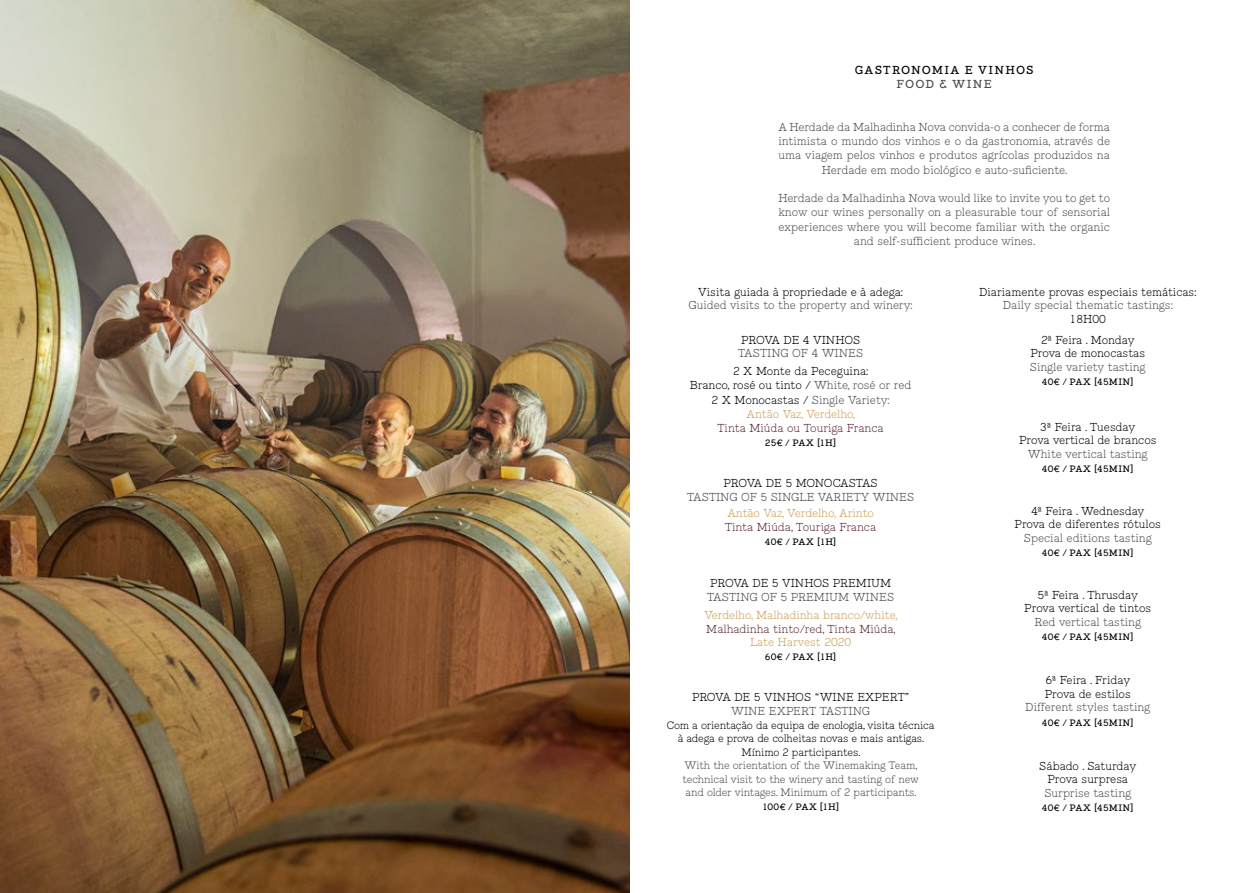
<style>
.page{position:relative;width:1259px;height:893px;background:#fff}
.page>*{position:absolute;margin:0;border:0;box-sizing:border-box;transform-origin:0 0}
.t1{font:300 11.25px/14.2px "Piek";color:#4b4c4c;text-align:center}
.t2{font:300 11.25px/13.5px "Piek";color:#000;text-align:center}
.t3{font:300 11.25px/14.2px "Piek";color:#cc9f53;text-align:center}
.t4{font:300 11.25px "Piek";color:#592a32}
.t5{font:11.25px "Piek";letter-spacing:.105em;color:#000}
.t6{font:300 11.25px "Piek";letter-spacing:-.03em;color:#000}
.t7{font:300 11.25px "Piek";letter-spacing:-.02em;color:#000}
.t8{font:11.25px "Piek";letter-spacing:.105em;color:#4b4c4c}
.t9{font:300 10.5px/13.5px "Piek";letter-spacing:-.01em;color:#4b4c4c}
.t10{font:300 10.5px/13.5px "Piek";letter-spacing:-.01em;color:#000;text-align:center}
.t11{font:9px "Piek";letter-spacing:.03em;color:#000}
.s1{color:#4b4c4c}
.s2{color:#000}
</style>
<div class="page">
<img style="left:0;top:0;width:629px;height:893px">
<p class="t5" style="left:854px;top:63px;width:181px">GASTRONOMIA E VINHOS</p>
<p class="t8" style="left:896px;top:77px;width:97px">FOOD &amp; WINE</p>
<p class="t1" style="left:778px;top:120px;width:333px">A Herdade da Malhadinha Nova convida-o a conhecer de forma intimista o mundo dos vinhos e o da gastronomia, através de uma viagem pelos vinhos e produtos agrícolas produzidos na Herdade em modo biológico e auto-suficiente.</p>
<p class="t1" style="left:778px;top:191px;width:333px">Herdade da Malhadinha Nova would like to invite you to get to know our wines personally on a pleasurable tour of sensorial experiences where you will become familiar with the organic and self-sufficient produce wines.</p>
<p class="t2" style="left:698px;top:285px;width:206px">Visita guiada à propriedade e à adega:</p>
<p class="t1" style="left:688px;top:298px;width:226px">Guided visits to the property and winery:</p>
<p class="t7" style="left:741px;top:333px;width:121px">PROVA DE 4 VINHOS</p>
<p class="t1" style="left:738px;top:346px;width:127px">TASTING OF 4 WINES</p>
<p class="t2" style="left:690px;top:365px;width:223px">2 X Monte da Peceguina:<br>Branco, rosé ou tinto / <span class="s1">White, rosé or red</span></p>
<p class="t3" style="left:711px;top:393px;width:180px"><span class="s2">2 X Monocastas /</span> <span class="s1">Single Variety:<br></span>Antão Vaz, Verdelho,</p>
<p class="t4" style="left:717px;top:421px;width:168px">Tinta Miúda ou Touriga Franca</p>
<p class="t11" style="left:765px;top:437px;width:73px">25€ / PAX [1H]</p>
<p class="t6" style="left:723px;top:476px;width:156px">PROVA DE 5 MONOCASTAS</p>
<p class="t1" style="left:687px;top:490px;width:229px">TASTING OF 5 SINGLE VARIETY WINES</p>
<p class="t3" style="left:727px;top:506px;width:148px">Antão Vaz, Verdelho, Arinto</p>
<p class="t4" style="left:725px;top:520px;width:153px">Tinta Miúda, Touriga Franca</p>
<p class="t11" style="left:765px;top:536px;width:73px">40€ / PAX [1H]</p>
<p class="t2" style="left:710px;top:576px;width:183px">PROVA DE 5 VINHOS PREMIUM</p>
<p class="t1" style="left:707px;top:590px;width:189px">TASTING OF 5 PREMIUM WINES</p>
<p class="t3" style="left:704px;top:608px;width:195px">Verdelho, Malhadinha branco/white,</p>
<p class="t4" style="left:706px;top:622px;width:191px">Malhadinha tinto/red, Tinta Miúda,</p>
<p class="t3" style="left:750px;top:635px;width:103px">Late Harvest 2020</p>
<p class="t11" style="left:765px;top:652px;width:73px">60€ / PAX [1H]</p>
<p class="t2" style="left:692px;top:690px;width:219px">PROVA DE 5 VINHOS “WINE EXPERT”</p>
<p class="t1" style="left:731px;top:704px;width:141px">WINE EXPERT TASTING</p>
<p class="t10" style="left:666px;top:718px;width:269px">Com a orientação da equipa de enologia, visita técnica à adega e prova de colheitas novas e mais antigas.<br>Mínimo 2 participantes.</p>
<p class="t9" style="left:682px;top:759px;width:238px">With the orientation of the Winemaking Team, technical visit to the winery and tasting of new and older vintages. Minimum of 2 participants.</p>
<p class="t11" style="left:762px;top:802px;width:79px">100€ / PAX [1H]</p>
<p class="t2" style="left:979px;top:285px;width:219px">Diariamente provas especiais temáticas:</p>
<p class="t1" style="left:1002px;top:298px;width:172px">Daily special thematic tastings:</p>
<p class="t2" style="left:1041px;top:308px;width:95px;line-height:21px">18H00<br>2ª Feira . Monday</p>
<p class="t2" style="left:1030px;top:347px;width:116px">Prova de monocastas</p>
<p class="t1" style="left:1029px;top:360px;width:117px">Single variety tasting</p>
<p class="t11" style="left:1041px;top:376px;width:93px">40€ / PAX [45MIN]</p>
<p class="t2" style="left:1019px;top:420px;width:139px">3ª Feira . Tuesday<br>Prova vertical de brancos</p>
<p class="t1" style="left:1028px;top:447px;width:121px">White vertical tasting</p>
<p class="t11" style="left:1041px;top:463px;width:93px">40€ / PAX [45MIN]</p>
<p class="t2" style="left:1014px;top:504px;width:148px">4ª Feira . Wednesday<br>Prova de diferentes rótulos</p>
<p class="t1" style="left:1023px;top:531px;width:129px">Special editions tasting</p>
<p class="t11" style="left:1041px;top:547px;width:93px">40€ / PAX [45MIN]</p>
<p class="t2" style="left:1024px;top:588px;width:128px">5ª Feira . Thrusday<br>Prova vertical de tintos</p>
<p class="t1" style="left:1034px;top:615px;width:108px">Red vertical tasting</p>
<p class="t11" style="left:1041px;top:631px;width:93px">40€ / PAX [45MIN]</p>
<p class="t2" style="left:1044px;top:674px;width:88px;text-align:left">6ª Feira . Friday<br>Prova de estilos</p>
<p class="t1" style="left:1025px;top:700px;width:127px">Different styles tasting</p>
<p class="t11" style="left:1041px;top:717px;width:93px">40€ / PAX [45MIN]</p>
<p class="t2" style="left:1039px;top:759px;width:98px">Sábado . Saturday<br>Prova surpresa</p>
<p class="t1" style="left:1044px;top:786px;width:88px">Surprise tasting</p>
<p class="t11" style="left:1041px;top:802px;width:93px">40€ / PAX [45MIN]</p>
</div>
